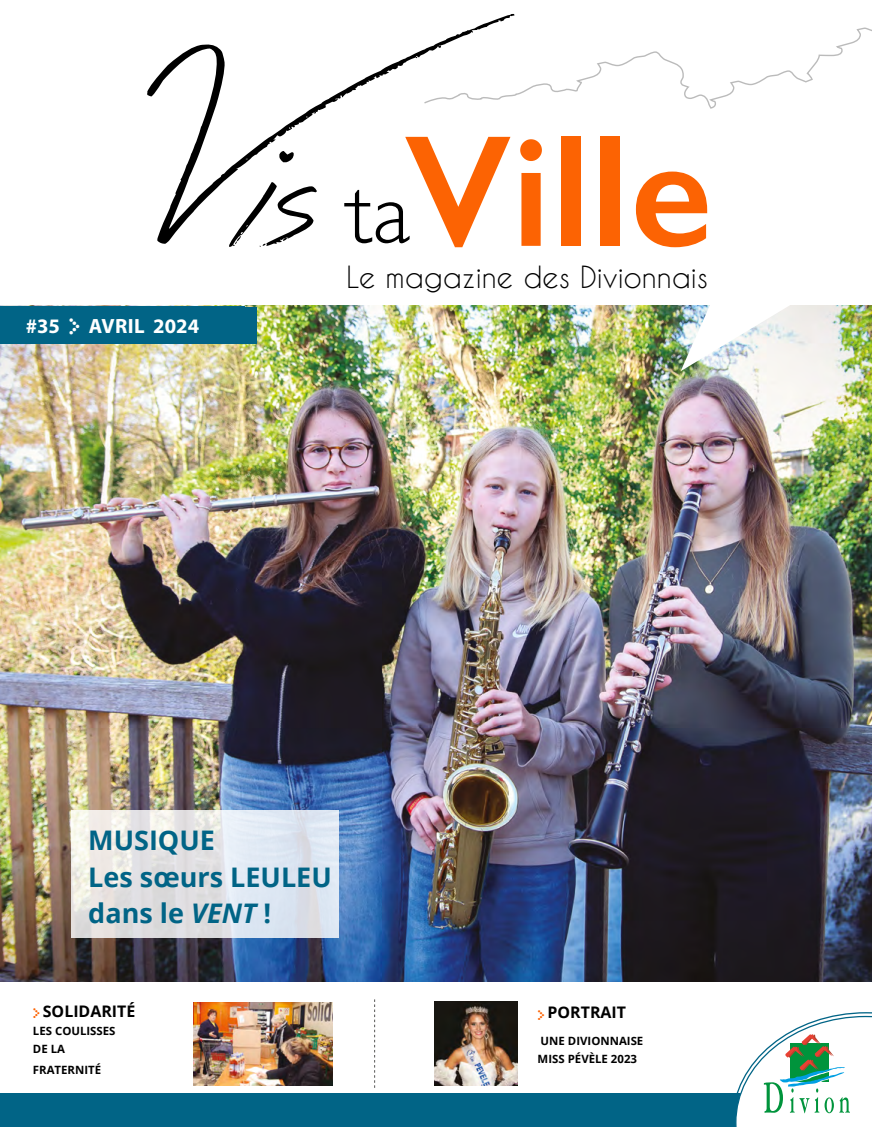
<style>
.page{position:relative;width:872px;height:1127px;background:#fff}
.page>*{position:absolute;margin:0;border:0;box-sizing:border-box;transform-origin:0 0}
.t1{font:600 159.75px "Gill Sans";color:#fc6303}
.t2{font:300 88.05px "Gill Sans";color:#000}
.t3{font:28.65px "Caviar Dreams";color:#000}
.t4{font:700 27px/36.6px "Open Sans";color:#016486}
.t5{font:700 20.7px "Myriad Pro";color:#fff}
.t6{font:700 15.9px "Open Sans";color:#000}
.t7{font:700 11.4px/18px "Open Sans";color:#000}
.s1{font-family:"Simple Direction Arrows";font-weight:400;font-size:27px}
.s2{font-style:italic}
.s3{font-family:"Simple Direction Arrows";font-weight:400;font-size:16.5px;color:#fc6303}
</style>
<div class="page">
<img style="left:0;top:306px;width:872px;height:675px">
<svg style="left:514px;top:27px;width:358px;height:82px"></svg>
<svg style="left:374px;top:999px;width:1px;height:89px"></svg>
<img style="left:680px;top:305px;width:192px;height:66px">
<img style="left:434px;top:1002px;width:84px;height:84px">
<svg style="left:147px;top:14px;width:367px;height:230px"></svg>
<svg style="left:229px;top:151px;width:88px;height:96px"></svg>
<div style="left:0;top:306px;width:244px;height:36px;background:#016486"></div>
<div style="left:0;top:1093px;width:748px;height:34px;background:#016486"></div>
<svg style="left:736px;top:1012px;width:136px;height:115px"></svg>
<img style="left:193px;top:1002px;width:140px;height:84px">
<div style="left:0;top:307px;width:256px;height:36px;background:#016486"></div>
<svg style="left:71px;top:810px;width:268px;height:128px;background:#e2e5e8"></svg>
<h3 class="t5" style="left:26px;top:312px;width:196px">#35 #23 <span class="s1">y</span> MARS 2021</h3>
<h3 class="t5" style="left:68px;top:312px;width:132px"><span class="s1">y</span> AVRIL 20 4</h3>
<h1 class="t1" style="left:404px;top:95px;width:310px">Ville</h1>
<h2 class="t2" style="left:346px;top:144px;width:66px">ta</h2>
<h3 class="t3" style="left:347px;top:260px;width:363px">Le magazine des Divionnais</h3>
<h3 class="t4" style="left:88px;top:821px;width:245px">MUSIQUE<br>Les sœurs LEULEU dans le <span class="s2">VENT</span> !</h3>
<h3 class="t6" style="left:33px;top:1000px;width:104px"><span class="s3">y</span> SOLIDARITÉ</h3>
<p class="t7" style="left:33px;top:1021px;width:84px">LES COULISSES<br>DE LA</p>
<p class="t7" style="left:33px;top:1060px;width:70px">FRATERNITÉ</p>
<h3 class="t6" style="left:537px;top:1001px;width:90px"><span class="s3">y</span> PORTRAIT</h3>
<p class="t7" style="left:537px;top:1031px;width:107px">UNE DIVIONNAISE<br>MISS PÉVÈLE 2023</p>
</div>
